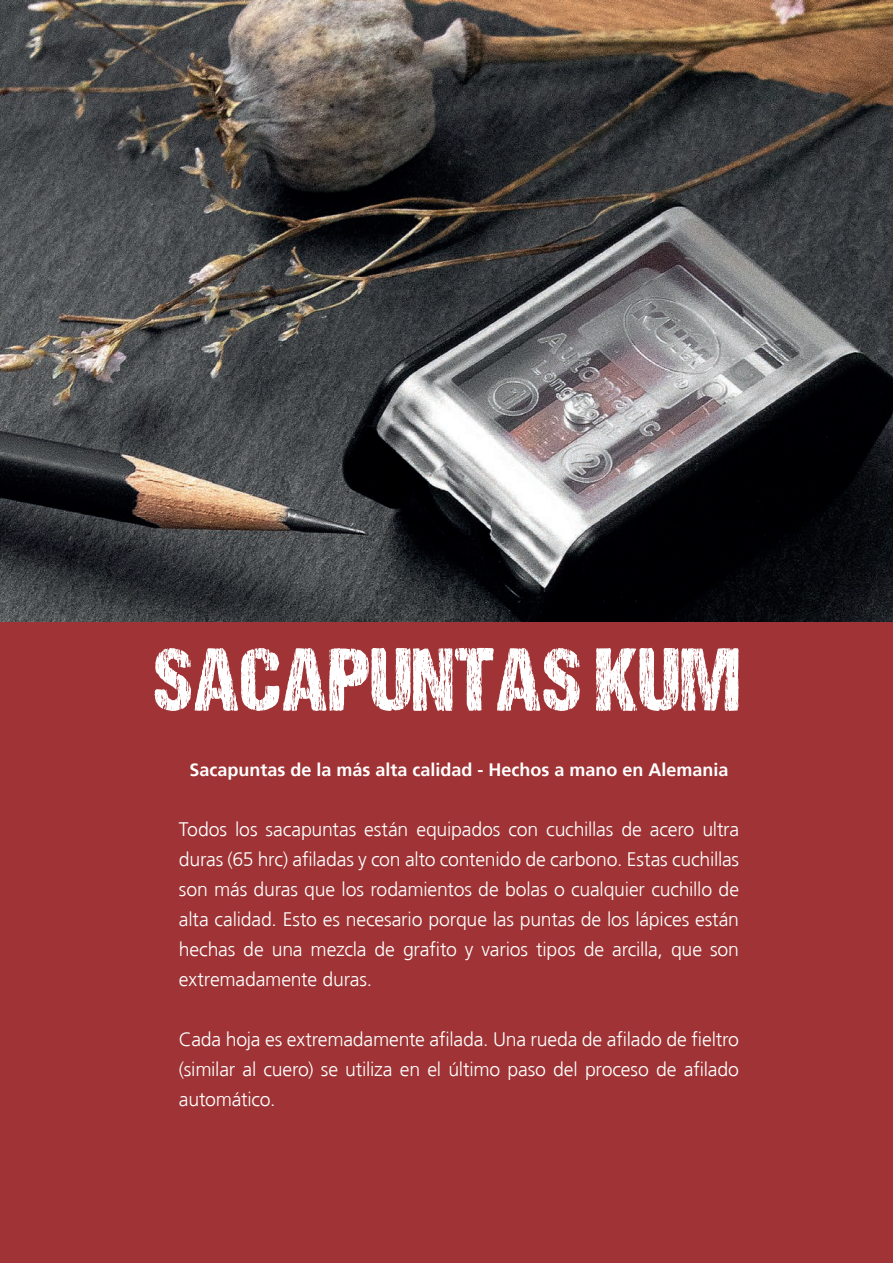
<style>
.page{position:relative;width:893px;height:1263px;background:#fff}
.page>*{position:absolute;margin:0;border:0;box-sizing:border-box;transform-origin:0 0}
.t1{font:900 90px "DCC Sharp Distress";color:#fff}
.Inhaltsverzeichnis{font:300 19.5px/30px "Frutiger";letter-spacing:-.01em;color:#fff;text-align:justify}
.Inhaltsverzeichnis-2{font:700 18px "Frutiger 65";color:#fff}
</style>
<div class="page">
<div style="left:0;top:620px;width:893px;height:643px;background:#9f3335"></div>
<img style="left:0;top:0;width:893px;height:621px">
<p class="t1" style="left:153px;top:629px;width:588px">SACAPUNTAS KUM</p>
<p class="Inhaltsverzeichnis-2" style="left:189px;top:759px;width:541px">Sacapuntas de la más alta calidad - Hechos a mano en Alemania</p>
<p class="Inhaltsverzeichnis" style="left:179px;top:814px;width:562px">Todos los sacapuntas están equipados con cuchillas de acero ultra duras (65 hrc) afiladas y con alto contenido de carbono. Estas cuchillas son más duras que los rodamientos de bolas o cualquier cuchillo de alta calidad. Esto es necesario porque las puntas de los lápices están hechas de una mezcla de grafito y varios tipos de arcilla, que son extremadamente duras.</p>
<p class="Inhaltsverzeichnis" style="left:179px;top:1024px;width:562px">Cada hoja es extremadamente afilada. Una rueda de afilado de fieltro (similar al cuero) se utiliza en el último paso del proceso de afilado automático.</p>
</div>
